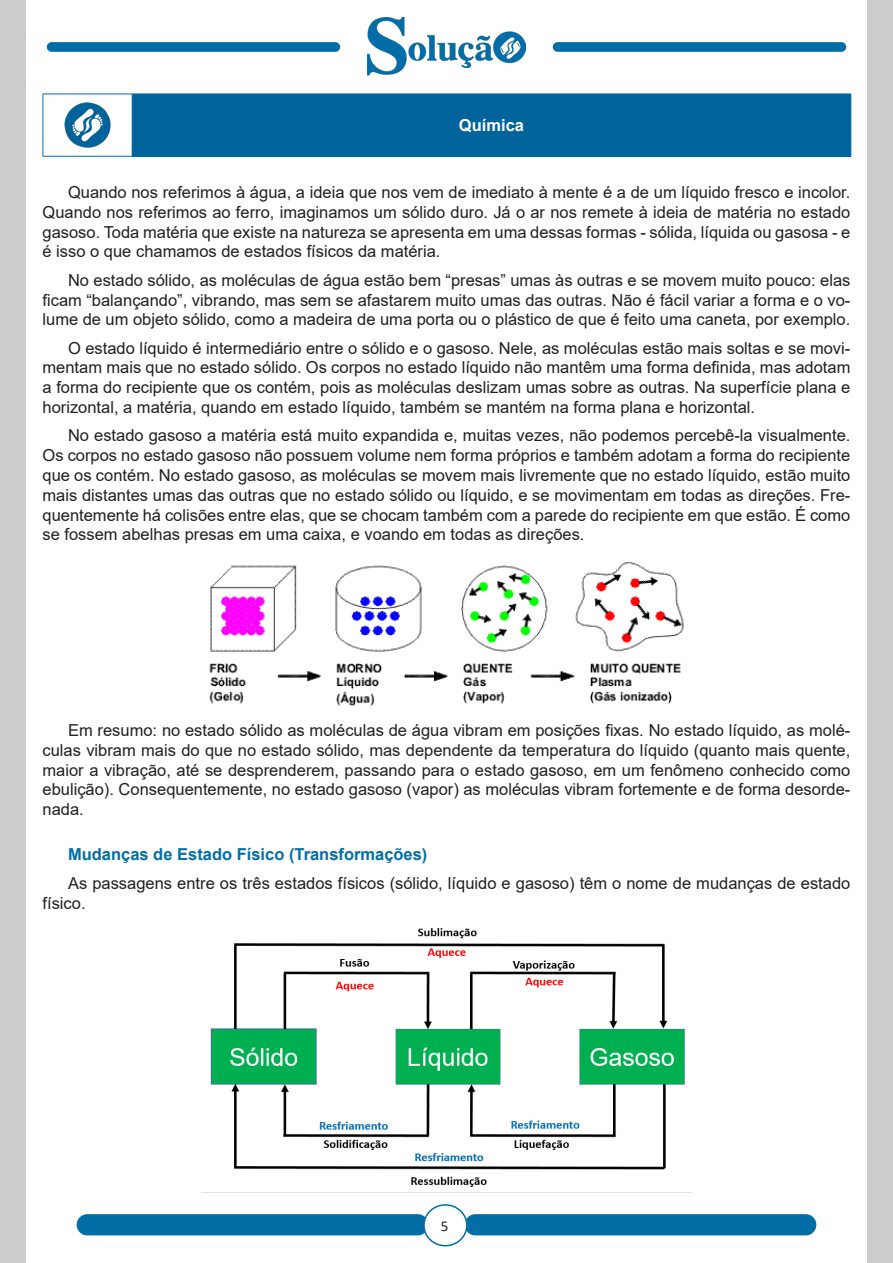
<style>
.page{position:relative;width:893px;height:1263px;background:#fff}
.page>*{position:absolute;margin:0;border:0;box-sizing:border-box;transform-origin:0 0}
.TEXTO_BASE{font:16.5px/19.8px "Arial";color:#231f20;text-align:justify}
.TITULO_DE_ASSUNTO__CORPO{font:700 16.5px "Arial";color:#036ea6}
.CENTRALIZAR{font:700 16.5px "Arial";color:#fff}
.t1{font:15px "Calibri";color:#231f20}
</style>
<div class="page">
<div style="left:0;top:0;width:26px;height:1263px;background:#ccc"></div>
<div style="left:867px;top:0;width:26px;height:1263px;background:#ccc"></div>
<div style="left:77px;top:1214px;width:351px;height:21px;background:#036ea6;border-radius:11px"></div>
<div style="left:465px;top:1214px;width:351px;height:21px;background:#036ea6;border-radius:11px"></div>
<div style="left:424px;top:1205px;width:43px;height:41px;background:#fff;border-radius:50%"></div>
<div style="left:423px;top:1204px;width:45px;height:42px;border:2px solid #036ea6;border-radius:50%"></div>
<div style="left:47px;top:42px;width:293px;height:10px;background:#036ea6;border-radius:5px"></div>
<div style="left:553px;top:42px;width:293px;height:10px;background:#036ea6;border-radius:5px"></div>
<img style="left:367px;top:17px;width:159px;height:58px">
<div style="left:406px;top:68px;width:120px;height:9px;background:#fff"></div>
<div style="left:436px;top:28px;width:39px;height:12px;background:#fff"></div>
<hr style="left:406px;top:67px;width:44px;height:3px;background:#fff">
<hr style="left:481px;top:67px;width:45px;height:3px;background:#fff">
<div style="left:132px;top:94px;width:719px;height:62px;background:#00639b"></div>
<hr style="left:43px;top:94px;width:89px;height:1px;background:#036ea6">
<hr style="left:43px;top:94px;width:1px;height:62px;background:#036ea6">
<hr style="left:43px;top:156px;width:89px;height:1px;background:#036ea6">
<hr style="left:132px;top:94px;width:719px;height:1px;background:#036ea6">
<hr style="left:132px;top:94px;width:1px;height:62px;background:#036ea6">
<hr style="left:850px;top:94px;width:1px;height:62px;background:#036ea6">
<hr style="left:132px;top:156px;width:719px;height:1px;background:#036ea6">
<img style="left:64px;top:102px;width:47px;height:46px">
<img style="left:209px;top:562px;width:475px;height:144px">
<img style="left:201px;top:928px;width:491px;height:265px">
<p class="CENTRALIZAR" style="left:459px;top:114px;width:67px">Química</p>
<p class="TEXTO_BASE" style="left:43px;top:182px;width:809px;text-indent:26px">Quando nos referimos à água, a ideia que nos vem de imediato à mente é a de um líquido fresco e incolor.<br>Quando nos referimos ao ferro, imaginamos um sólido duro. Já o ar nos remete à ideia de matéria no estado gasoso. Toda matéria que existe na natureza se apresenta em uma dessas formas - sólida, líquida ou gasosa - e é isso o que chamamos de estados físicos da matéria.</p>
<p class="TEXTO_BASE" style="left:43px;top:270px;width:809px;text-indent:26px">No estado sólido, as moléculas de água estão bem “presas” umas às outras e se movem muito pouco: elas ficam “balançando”, vibrando, mas sem se afastarem muito umas das outras. Não é fácil variar a forma e o vo&shy;lume de um objeto sólido, como a madeira de uma porta ou o plástico de que é feito uma caneta, por exemplo.</p>
<p class="TEXTO_BASE" style="left:43px;top:338px;width:809px;text-indent:26px">O estado líquido é intermediário entre o sólido e o gasoso. Nele, as moléculas estão mais soltas e se movi&shy;mentam mais que no estado sólido. Os corpos no estado líquido não mantêm uma forma definida, mas adotam a forma do recipiente que os contém, pois as moléculas deslizam umas sobre as outras. Na superfície plana e horizontal, a matéria, quando em estado líquido, também se mantém na forma plana e horizontal.</p>
<p class="TEXTO_BASE" style="left:43px;top:426px;width:809px;text-indent:26px">No estado gasoso a matéria está muito expandida e, muitas vezes, não podemos percebê-la visualmente.<br>Os corpos no estado gasoso não possuem volume nem forma próprios e também adotam a forma do recipiente que os contém. No estado gasoso, as moléculas se movem mais livremente que no estado líquido, estão muito mais distantes umas das outras que no estado sólido ou líquido, e se movimentam em todas as direções. Fre&shy;quentemente há colisões entre elas, que se chocam também com a parede do recipiente em que estão. É como se fossem abelhas presas em uma caixa, e voando em todas as direções.</p>
<p class="TEXTO_BASE" style="left:43px;top:720px;width:809px;text-indent:26px">Em resumo: no estado sólido as moléculas de água vibram em posições fixas. No estado líquido, as molé&shy;culas vibram mais do que no estado sólido, mas dependente da temperatura do líquido (quanto mais quente, maior a vibração, até se desprenderem, passando para o estado gasoso, em um fenômeno conhecido como ebulição). Consequentemente, no estado gasoso (vapor) as moléculas vibram fortemente e de forma desorde&shy;nada.</p>
<p class="TITULO_DE_ASSUNTO__CORPO" style="left:68px;top:843px;width:361px">Mudanças de Estado Físico (Transformações)</p>
<p class="TEXTO_BASE" style="left:43px;top:873px;width:809px;text-indent:26px">As passagens entre os três estados físicos (sólido, líquido e gasoso) têm o nome de mudanças de estado físico.</p>
<p class="t1" style="left:441px;top:1215px;width:9px">5</p>
</div>
